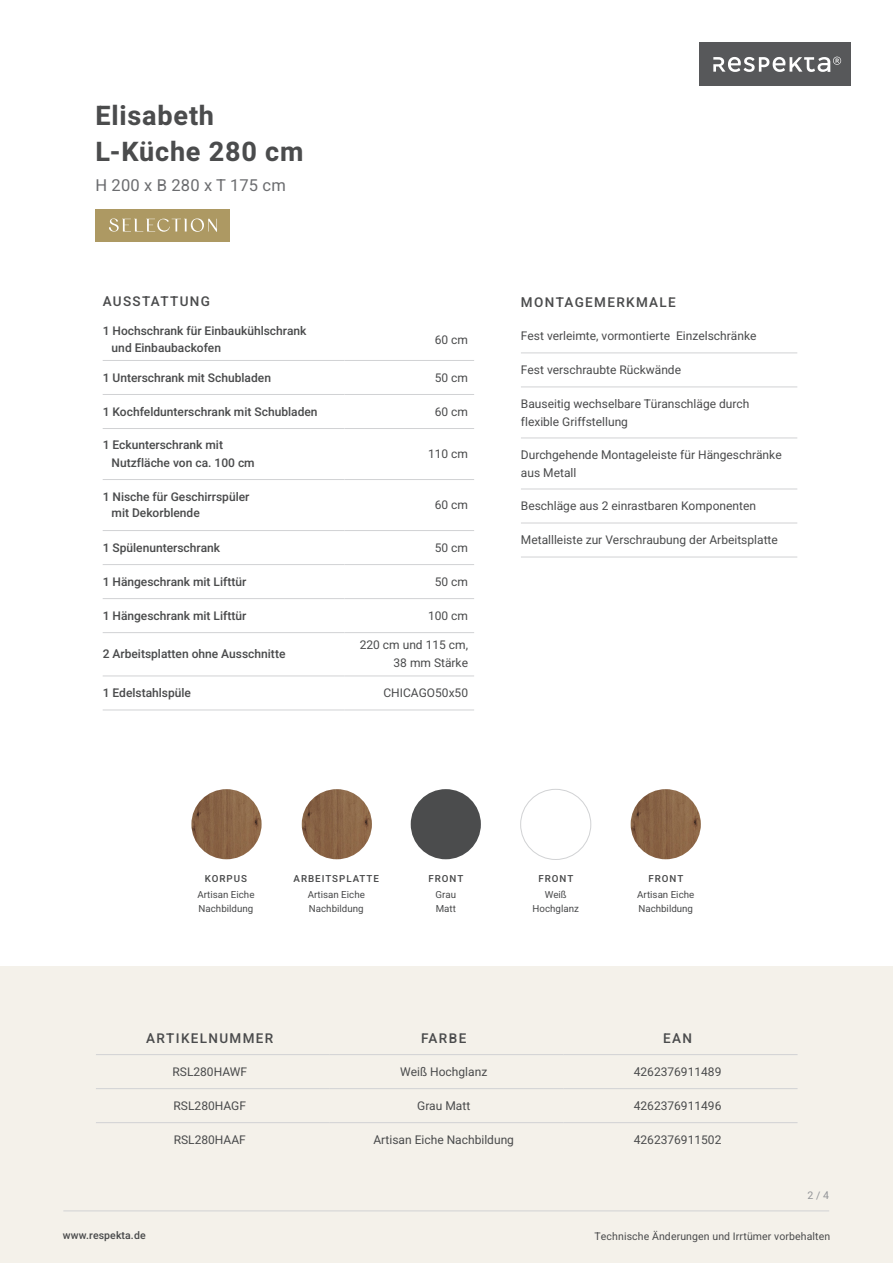
<style>
.page{position:relative;width:893px;height:1263px;background:#fff}
.page>*{position:absolute;margin:0;border:0;box-sizing:border-box;transform-origin:0 0}
.t1{font:27px "Heebo";letter-spacing:.03em;color:#4b4c4d}
.t2{font:16.5px "Heebo";letter-spacing:.01em;color:#6c6d70}
.t3{font:13.5px "Heebo";letter-spacing:.1em;color:#4b4c4d}
.t4{font:12px/18px "Heebo";color:#4b4c4d}
.t5{font:10.5px "Heebo";letter-spacing:.01em;color:#4b4c4d}
.t6{font:10.5px "Heebo";color:#939598}
.t7{font:9.75px/13.5px "Heebo";color:#4b4c4d}
.t8{font:9.75px "Heebo";letter-spacing:.1em;color:#4b4c4d}
</style>
<div class="page">
<div style="left:699px;top:43px;width:151px;height:43px;background:#57585a"></div>
<svg style="left:713px;top:57px;width:128px;height:15px"></svg>
<div style="left:0;top:967px;width:893px;height:296px;background:#f4f1ea"></div>
<hr style="left:63px;top:1210px;width:766px;height:1px;background:#d1d2d4">
<hr style="left:103px;top:360px;width:241px;height:1px;background:#d1d2d4">
<hr style="left:344px;top:360px;width:130px;height:1px;background:#d1d2d4">
<hr style="left:103px;top:394px;width:241px;height:1px;background:#d1d2d4">
<hr style="left:344px;top:394px;width:130px;height:1px;background:#d1d2d4">
<hr style="left:103px;top:428px;width:241px;height:1px;background:#d1d2d4">
<hr style="left:344px;top:428px;width:130px;height:1px;background:#d1d2d4">
<hr style="left:103px;top:479px;width:241px;height:1px;background:#d1d2d4">
<hr style="left:344px;top:479px;width:130px;height:1px;background:#d1d2d4">
<hr style="left:103px;top:530px;width:241px;height:1px;background:#d1d2d4">
<hr style="left:344px;top:530px;width:130px;height:1px;background:#d1d2d4">
<hr style="left:103px;top:564px;width:241px;height:1px;background:#d1d2d4">
<hr style="left:344px;top:564px;width:130px;height:1px;background:#d1d2d4">
<hr style="left:103px;top:598px;width:241px;height:1px;background:#d1d2d4">
<hr style="left:344px;top:598px;width:130px;height:1px;background:#d1d2d4">
<hr style="left:103px;top:632px;width:241px;height:1px;background:#d1d2d4">
<hr style="left:344px;top:632px;width:130px;height:1px;background:#d1d2d4">
<hr style="left:103px;top:675px;width:241px;height:1px;background:#d1d2d4">
<hr style="left:344px;top:675px;width:130px;height:1px;background:#d1d2d4">
<hr style="left:103px;top:710px;width:241px;height:1px;background:#d1d2d4">
<hr style="left:344px;top:710px;width:130px;height:1px;background:#d1d2d4">
<hr style="left:521px;top:352px;width:276px;height:1px;background:#d1d2d4">
<hr style="left:521px;top:387px;width:276px;height:1px;background:#d1d2d4">
<hr style="left:521px;top:438px;width:276px;height:1px;background:#d1d2d4">
<hr style="left:521px;top:489px;width:276px;height:1px;background:#d1d2d4">
<hr style="left:521px;top:523px;width:276px;height:1px;background:#d1d2d4">
<hr style="left:521px;top:557px;width:276px;height:1px;background:#d1d2d4">
<hr style="left:96px;top:1088px;width:234px;height:1px;background:#d1d2d4">
<hr style="left:330px;top:1088px;width:234px;height:1px;background:#d1d2d4">
<hr style="left:564px;top:1088px;width:233px;height:1px;background:#d1d2d4">
<hr style="left:96px;top:1122px;width:234px;height:1px;background:#d1d2d4">
<hr style="left:330px;top:1122px;width:234px;height:1px;background:#d1d2d4">
<hr style="left:564px;top:1122px;width:233px;height:1px;background:#d1d2d4">
<hr style="left:96px;top:1054px;width:234px;height:1px;background:#d1d2d4">
<hr style="left:330px;top:1054px;width:234px;height:1px;background:#d1d2d4">
<hr style="left:564px;top:1054px;width:233px;height:1px;background:#d1d2d4">
<div style="left:96px;top:209px;width:134px;height:33px;background:#ad9963"></div>
<svg style="left:109px;top:218px;width:108px;height:14px"></svg>
<img style="left:631px;top:789px;width:70px;height:70px;border-radius:35px">
<div style="left:520px;top:789px;width:71px;height:71px;border:1px solid #d1d2d4;border-radius:50%"></div>
<div style="left:411px;top:789px;width:70px;height:70px;background:#4b4c4d;border-radius:50%"></div>
<img style="left:191px;top:789px;width:71px;height:70px;border-radius:35px">
<img style="left:302px;top:789px;width:70px;height:70px;border-radius:35px">
<p class="t1" style="left:95px;top:97px;width:120px">Elisabeth</p>
<p class="t1" style="left:95px;top:133px;width:210px">L-Küche 280 cm</p>
<p class="t2" style="left:95px;top:174px;width:192px">H 200 x B 280 x T 175 cm</p>
<p class="t3" style="left:103px;top:292px;width:109px">AUSSTATTUNG</p>
<p class="t4" style="left:103px;top:322px;width:205px">1 Hochschrank für Einbaukühlschrank</p>
<p class="t4" style="left:112px;top:339px;width:111px">und Einbaubackofen</p>
<p class="t4" style="left:435px;top:330px;width:35px">60 cm</p>
<p class="t4" style="left:103px;top:368px;width:170px">1 Unterschrank mit Schubladen</p>
<p class="t4" style="left:435px;top:368px;width:35px">50 cm</p>
<p class="t4" style="left:103px;top:402px;width:216px">1 Kochfeldunterschrank mit Schubladen</p>
<p class="t4" style="left:435px;top:402px;width:35px">60 cm</p>
<p class="t4" style="left:112px;top:436px;width:145px;text-indent:-9px">1 Eckunterschrank mit<br>Nutzfläche von ca. 100 cm</p>
<p class="t4" style="left:428px;top:445px;width:42px">110 cm</p>
<p class="t4" style="left:112px;top:488px;width:139px;line-height:16.5px;text-indent:-9px">1 Nische für Geschirrspüler mit Dekorblende</p>
<p class="t4" style="left:435px;top:496px;width:35px">60 cm</p>
<p class="t4" style="left:103px;top:538px;width:119px">1 Spülenunterschrank</p>
<p class="t4" style="left:435px;top:538px;width:35px">50 cm</p>
<p class="t4" style="left:103px;top:572px;width:145px">1 Hängeschrank mit Lifttür</p>
<p class="t4" style="left:435px;top:572px;width:35px">50 cm</p>
<p class="t4" style="left:103px;top:606px;width:145px">1 Hängeschrank mit Lifttür</p>
<p class="t4" style="left:428px;top:606px;width:42px">100 cm</p>
<p class="t4" style="left:103px;top:645px;width:184px">2 Arbeitsplatten ohne Ausschnitte</p>
<p class="t4" style="left:360px;top:636px;width:110px;text-align:right">220 cm und 115 cm,<br>38 mm Stärke</p>
<p class="t4" style="left:103px;top:684px;width:90px">1 Edelstahlspüle</p>
<p class="t4" style="left:383px;top:684px;width:86px">CHICAGO50x50</p>
<p class="t3" style="left:521px;top:292px;width:157px">MONTAGEMERKMALE</p>
<p class="t4" style="left:521px;top:327px;width:237px">Fest verleimte, vormontierte Einzelschränke</p>
<p class="t4" style="left:521px;top:361px;width:162px">Fest verschraubte Rückwände</p>
<p class="t4" style="left:521px;top:394px;width:230px">Bauseitig wechselbare Türanschläge durch</p>
<p class="t4" style="left:521px;top:412px;width:109px">flexible Griffstellung</p>
<p class="t4" style="left:521px;top:445px;width:262px">Durchgehende Montageleiste für Hängeschränke aus Metall</p>
<p class="t4" style="left:521px;top:497px;width:237px">Beschläge aus 2 einrastbaren Komponenten</p>
<p class="t4" style="left:521px;top:531px;width:258px">Metallleiste zur Verschraubung der Arbeitsplatte</p>
<p class="t7" style="left:205px;top:871px;width:44px">KORPUS</p>
<p class="t7" style="left:197px;top:888px;width:59px">Artisan Eiche<br>Nachbildung</p>
<p class="t8" style="left:294px;top:871px;width:87px">ARBEITSPLATTE</p>
<p class="t7" style="left:308px;top:888px;width:59px">Artisan Eiche<br>Nachbildung</p>
<p class="t7" style="left:428px;top:871px;width:36px">FRONT</p>
<p class="t7" style="left:436px;top:888px;width:22px">Grau</p>
<p class="t7" style="left:436px;top:901px;width:22px">Matt</p>
<p class="t7" style="left:538px;top:871px;width:36px">FRONT</p>
<p class="t7" style="left:545px;top:888px;width:23px">Weiß</p>
<p class="t7" style="left:532px;top:901px;width:48px">Hochglanz</p>
<p class="t7" style="left:648px;top:871px;width:36px">FRONT</p>
<p class="t7" style="left:637px;top:888px;width:59px">Artisan Eiche<br>Nachbildung</p>
<p class="t3" style="left:146px;top:1029px;width:129px">ARTIKELNUMMER</p>
<p class="t3" style="left:421px;top:1029px;width:47px">FARBE</p>
<p class="t3" style="left:663px;top:1029px;width:30px">EAN</p>
<p class="t4" style="left:172px;top:1062px;width:76px">RSL280HAWF</p>
<p class="t4" style="left:400px;top:1062px;width:89px">Weiß Hochglanz</p>
<p class="t4" style="left:634px;top:1062px;width:89px">4262376911489</p>
<p class="t4" style="left:174px;top:1096px;width:74px">RSL280HAGF</p>
<p class="t4" style="left:417px;top:1096px;width:55px">Grau Matt</p>
<p class="t4" style="left:634px;top:1096px;width:89px">4262376911496</p>
<p class="t4" style="left:174px;top:1130px;width:74px">RSL280HAAF</p>
<p class="t4" style="left:373px;top:1130px;width:142px">Artisan Eiche Nachbildung</p>
<p class="t4" style="left:634px;top:1130px;width:89px">4262376911502</p>
<p class="t6" style="left:807px;top:1188px;width:23px">2 / 4</p>
<p class="t5" style="left:63px;top:1228px;width:84px">www.respekta.de</p>
<p class="t5" style="left:595px;top:1228px;width:237px">Technische Änderungen und Irrtümer vorbehalten</p>
</div>
